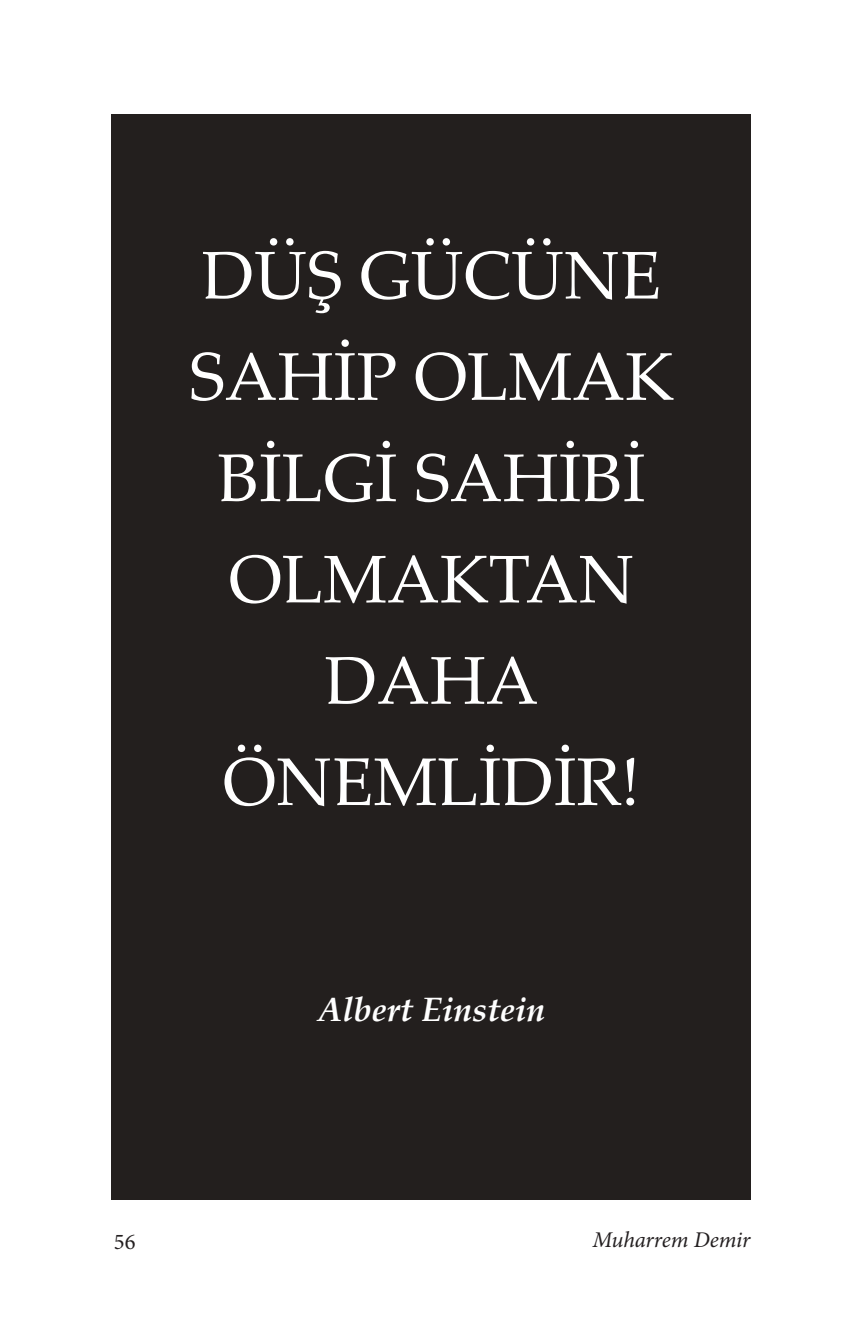
<style>
.page{position:relative;width:862px;height:1340px;background:#fff}
.page>*{position:absolute;margin:0;border:0;box-sizing:border-box;transform-origin:0 0}
.baslik{font:67.5px "Palatino Linotype";color:#fff}
.baslik-2{font:italic 700 33.75px "Palatino Linotype";color:#fff}
.t1{font:italic 22.5px "Minion Pro";letter-spacing:-.005em;color:#231f20}
.t2{font:22.5px "Minion Pro";color:#231f20}
</style>
<div class="page">
<div style="left:112px;top:115px;width:638px;height:1084px;background:#231f1e"></div>
<p class="baslik" style="left:202px;top:227px;width:460px">DÜŞ GÜCÜNE</p>
<p class="baslik" style="left:189px;top:329px;width:486px">SAHİP OLMAK</p>
<p class="baslik" style="left:218px;top:430px;width:429px">BİLGİ SAHİBİ</p>
<p class="baslik" style="left:229px;top:531px;width:407px">OLMAKTAN</p>
<p class="baslik" style="left:324px;top:632px;width:215px">DAHA</p>
<p class="baslik" style="left:223px;top:734px;width:419px">ÖNEMLİDİR!</p>
<p class="baslik-2" style="left:318px;top:985px;width:229px">Albert Einstein</p>
<p class="t2" style="left:114px;top:1226px;width:23px">56</p>
<p class="t1" style="left:592px;top:1223px;width:159px">Muharrem Demir</p>
</div>
